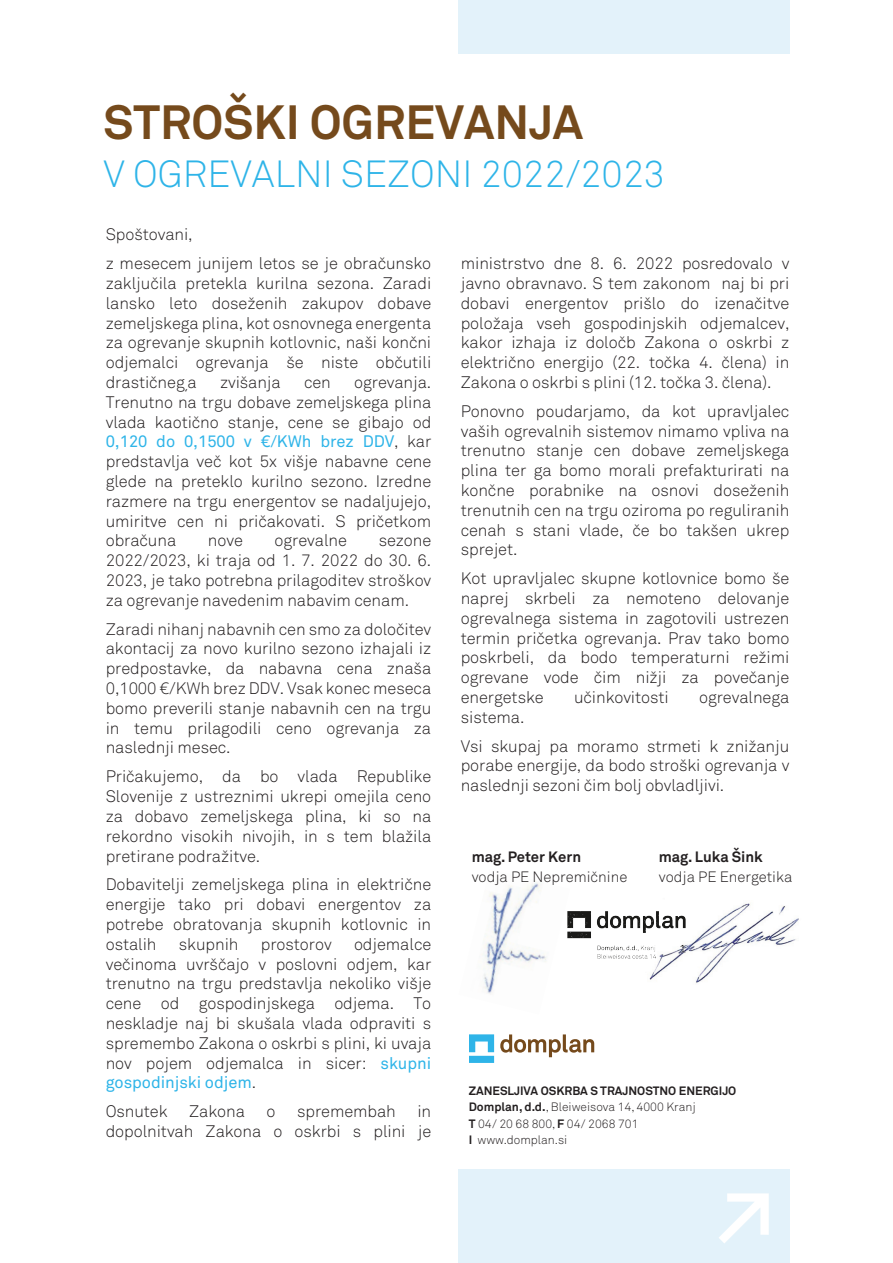
<style>
.page{position:relative;width:893px;height:1263px;background:#fff}
.page>*{position:absolute;margin:0;border:0;box-sizing:border-box;transform-origin:0 0}
.t1{font:700 47.55px "Akkurat";color:#754a1c}
.t2{font:300 37.35px "Akkurat";color:#2eb4e8}
.t3{font:300 16.5px/19.8px "Akkurat";letter-spacing:-.005em;color:#231f20;text-align:justify}
.t4{font:300 14.85px "Akkurat";color:#231f20}
.t5{font:700 14.85px "Akkurat";color:#231f20}
.t6{font:700 12px/16.5px "Akkurat";color:#231f20}
.t7{font:300 12px "Akkurat";color:#231f20}
.s1{font-weight:400;color:#2eb4e8}
.s2{font-weight:300}
.s3{font-weight:700}
</style>
<div class="page">
<div style="left:458px;top:1170px;width:331px;height:93px;background:#e3f2fa"></div>
<div style="left:458px;top:0;width:331px;height:53px;background:#e3f2fa"></div>
<svg style="left:719px;top:1193px;width:50px;height:50px"></svg>
<img style="left:482px;top:882px;width:64px;height:112px">
<img style="left:649px;top:903px;width:150px;height:80px">
<img style="left:567px;top:907px;width:123px;height:55px">
<svg style="left:500px;top:1034px;width:94px;height:23px"></svg>
<svg style="left:469px;top:1034px;width:25px;height:29px"></svg>
<h1 class="t1" style="left:104px;top:93px;width:481px">STROŠKI OGREVANJA</h1>
<h2 class="t2" style="left:104px;top:152px;width:563px">V OGREVALNI SEZONI 2022/2023</h2>
<p class="t3" style="left:106px;top:221px;width:327px;line-height:28.8px">Spoštovani,<br>z mesecem junijem letos se je obračunsko</p>
<p class="t3" style="left:106px;top:274px;width:327px">zaključila pretekla kurilna sezona. Zaradi lansko leto doseženih zakupov dobave zemeljskega plina, kot osnovnega energenta za ogrevanje skupnih kotlovnic, naši končni odjemalci ogrevanja še niste občutili drastičneg¸a</p>
<p class="t3" style="left:106px;top:373px;width:327px;text-indent:248px">ogrevanja.<br>Trenutno na trgu dobave zemeljskega plina vlada kaotično stanje, cene se gibajo od <span class="s1">0,120 do 0,1500 v €/KWh brez DDV</span>, kar predstavlja več kot 5x višje nabavne cene glede na preteklo kurilno sezono. Izredne razmere na trgu energentov se nadaljujejo, umiritve cen ni pričakovati. S pričetkom obračuna</p>
<p class="t3" style="left:220px;top:373px;width:62px">zvišanja</p>
<p class="t3" style="left:304px;top:373px;width:28px">cen</p>
<p class="t3" style="left:208px;top:531px;width:36px">nove</p>
<p class="t3" style="left:275px;top:531px;width:74px">ogrevalne</p>
<p class="t3" style="left:106px;top:531px;width:327px;text-indent:273px">sezone 2022/2023, ki traja od 1. 7. 2022 do 30. 6.<br>2023, je tako potrebna prilagoditev stroškov za ogrevanje navedenim nabavim cenam.</p>
<p class="t3" style="left:106px;top:619px;width:327px">Zaradi nihanj nabavnih cen smo za določitev akontacij za novo kurilno sezono izhajali iz predpostavke, da nabavna cena znaša 0,1000 €/KWh brez DDV. Vsak konec meseca bomo preverili stanje nabavnih cen na trgu in temu prilagodili ceno ogrevanja za naslednji mesec.</p>
<p class="t3" style="left:106px;top:767px;width:327px">Pričakujemo, da bo vlada Republike Slovenije z ustreznimi ukrepi omejila ceno za dobavo zemeljskega plina, ki so na rekordno visokih nivojih, in s tem blažila pretirane podražitve.</p>
<p class="t3" style="left:106px;top:875px;width:327px">Dobavitelji zemeljskega plina in električne energije tako pri dobavi energentov za potrebe obratovanja skupnih kotlovnic in ostalih</p>
<p class="t3" style="left:106px;top:934px;width:327px;text-indent:248px">odjemalce večinoma uvrščajo v poslovni odjem, kar trenutno na trgu predstavlja nekoliko višje cene od gospodinjskega odjema. To neskladje naj bi skušala vlada odpraviti s spremembo Zakona o oskrbi s plini, ki uvaja nov pojem odjemalca in sicer: <span class="s1">skupni gospodinjski odjem</span>.</p>
<p class="t3" style="left:106px;top:1102px;width:63px">Osnutek</p>
<p class="t3" style="left:189px;top:1102px;width:57px">Zakona</p>
<p class="t3" style="left:267px;top:1102px;width:11px">o</p>
<p class="t3" style="left:297px;top:1102px;width:100px">spremembah</p>
<p class="t3" style="left:179px;top:934px;width:61px">skupnih</p>
<p class="t3" style="left:261px;top:934px;width:72px">prostorov</p>
<p class="t3" style="left:106px;top:1102px;width:327px;text-align:right">in<br>dopolnitvah Zakona o oskrbi s plini je</p>
<p class="t3" style="left:461px;top:254px;width:330px">ministrstvo dne 8. 6. 2022 posredovalo v javno obravnavo. S tem zakonom naj bi pri dobavi energentov prišlo do izenačitve položaja vseh gospodinjskih odjemalcev, kakor izhaja iz določb Zakona o oskrbi z električno energijo (22. točka 4. člena) in Zakona o oskrbi s plini (12. točka 3. člena).</p>
<p class="t3" style="left:461px;top:401px;width:330px">Ponovno poudarjamo, da kot upravljalec vaših ogrevalnih sistemov nimamo vpliva na trenutno stanje cen dobave zemeljskega plina ter ga bomo morali prefakturirati na končne porabnike na osnovi doseženih trenutnih cen na trgu oziroma po reguliranih cenah s stani vlade, če bo takšen ukrep sprejet.</p>
<p class="t3" style="left:461px;top:569px;width:330px">Kot upravljalec skupne kotlovnice bomo še naprej skrbeli za nemoteno delovanje ogrevalnega sistema in zagotovili ustrezen termin pričetka ogrevanja. Prav tako bomo poskrbeli, da bodo temperaturni režimi ogrevane vode čim nižji za povečanje energetske</p>
<p class="t3" style="left:574px;top:688px;width:96px">učinkovitosti</p>
<p class="t3" style="left:699px;top:688px;width:92px">ogrevalnega</p>
<p class="t3" style="left:461px;top:703px;width:330px;line-height:28.8px">sistema.<br>Vsi skupaj pa moramo strmeti k znižanju</p>
<p class="t3" style="left:461px;top:756px;width:330px">porabe energije, da bodo stroški ogrevanja v naslednji sezoni čim bolj obvladljivi.</p>
<p class="t5" style="left:472px;top:847px;width:111px">mag. Peter Kern</p>
<p class="t4" style="left:472px;top:868px;width:157px">vodja PE Nepremičnine</p>
<p class="t5" style="left:659px;top:847px;width:105px">mag. Luka Šink</p>
<p class="t4" style="left:659px;top:868px;width:135px">vodja PE Energetika</p>
<p class="t6" style="left:469px;top:1082px;width:269px">ZANESLJIVA OSKRBA S TRAJNOSTNO ENERGIJO<br>Domplan, d.d.<span class="s2">, Bleiweisova 14, 4000 Kranj<br></span>T <span class="s2">04/ 20 68 800,</span> F <span class="s2">04/ 2068 701</span></p>
<p class="t7" style="left:469px;top:1133px;width:100px"><span class="s3">I</span> www.domplan.si</p>
</div>
